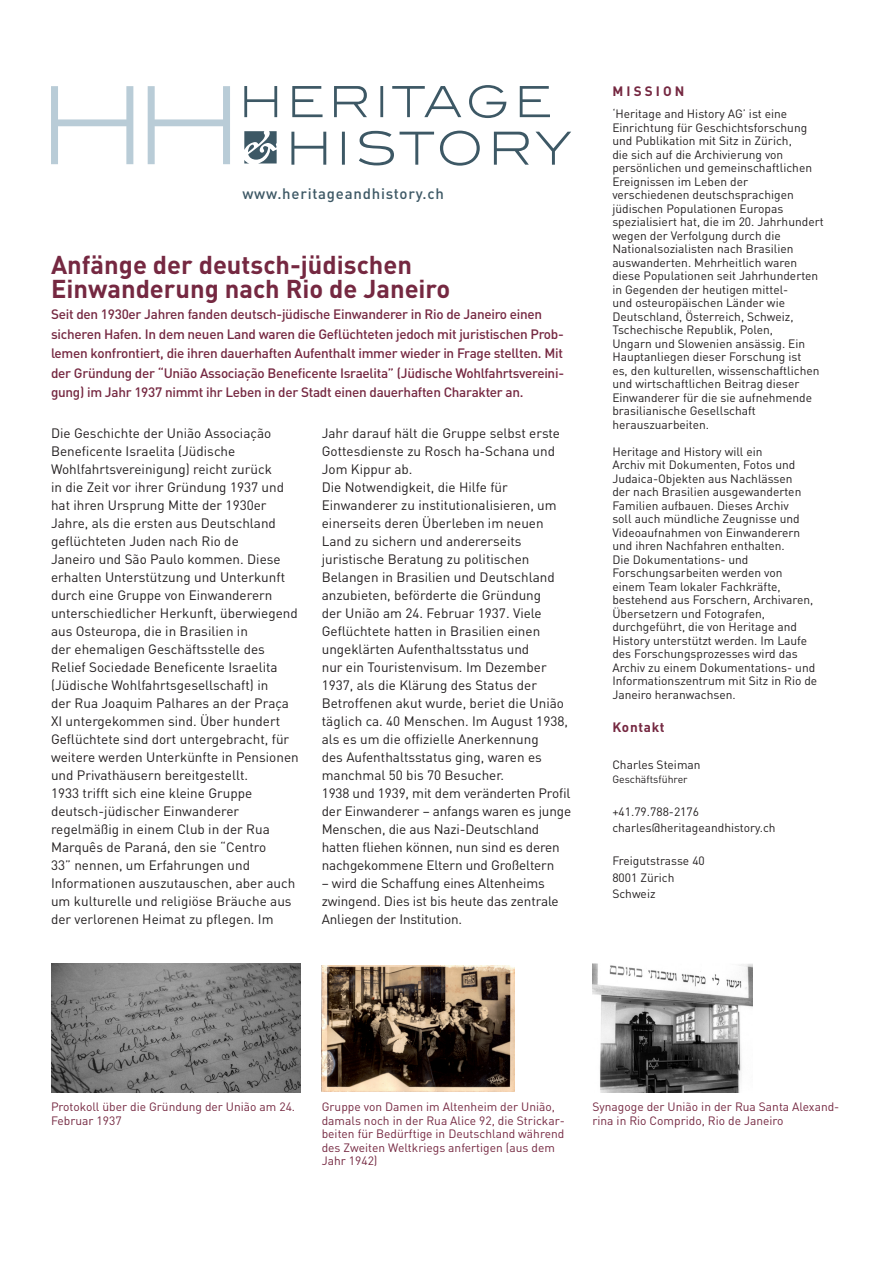
<style>
.page{position:relative;width:893px;height:1263px;background:#fff}
.page>*{position:absolute;margin:0;border:0;box-sizing:border-box;transform-origin:0 0}
.t1{font:700 25.5px/24px "DIN";color:#752841}
.t2{font:500 15px "DIN";letter-spacing:.05em;color:#3d5865}
.t3{font:13.5px/18px "DIN";color:#231f20}
.t4{font:500 13.5px/19.5px "DIN";letter-spacing:-.02em;color:#752841}
.t5{font:700 13.5px "DIN";letter-spacing:.05em;color:#752841}
.t6{font:12px/13.5px "DIN";color:#231f20}
.t7{font:12px/13.5px "DIN";color:#752841}
.t8{font:10.5px "DIN";color:#231f20}
</style>
<div class="page">
<svg style="left:244px;top:131px;width:33px;height:32px"></svg>
<svg style="left:244px;top:85px;width:306px;height:33px"></svg>
<svg style="left:291px;top:131px;width:280px;height:35px"></svg>
<svg style="left:51px;top:86px;width:82px;height:78px"></svg>
<svg style="left:148px;top:86px;width:82px;height:78px"></svg>
<img style="left:592px;top:963px;width:161px;height:129px">
<img style="left:322px;top:965px;width:192px;height:127px">
<img style="left:51px;top:963px;width:249px;height:129px">
<p class="t2" style="left:242px;top:184px;width:203px">www.heritageandhistory.ch</p>
<h1 class="t1" style="left:51px;top:252px;width:401px">Anfänge der deutsch-jüdischen<br>Einwanderung nach Rio de Janeiro</h1>
<p class="t4" style="left:51px;top:304px;width:515px">Seit den 1930er Jahren fanden deutsch-jüdische Einwanderer in Rio de Janeiro einen sicheren Hafen. In dem neuen Land waren die Geflüchteten jedoch mit juristischen Prob&shy;lemen konfrontiert, die ihren dauerhaften Aufenthalt immer wieder in Frage stellten. Mit der Gründung der “União Associação Beneficente Israelita” (Jüdische Wohlfahrtsvereini&shy;gung) im Jahr 1937 nimmt ihr Leben in der Stadt einen dauerhaften Charakter an.</p>
<p class="t3" style="left:51px;top:424px;width:249px">Die Geschichte der União Associação Beneficente Israelita (Jüdische Wohlfahrtsvereinigung) reicht zurück<br>in die Zeit vor ihrer Gründung 1937 und hat ihren Ursprung Mitte der 1930er Jahre, als die ersten aus Deutschland geflüchteten Juden nach Rio de<br>Janeiro und São Paulo kommen. Diese erhalten Unterstützung und Unterkunft durch eine Gruppe von Einwanderern unterschiedlicher Herkunft, überwiegend aus Osteuropa, die in Brasilien in<br>der ehemaligen Geschäftsstelle des Relief Sociedade Beneficente Israelita (Jüdische Wohlfahrtsgesellschaft) in<br>der Rua Joaquim Palhares an der Praça XI untergekommen sind. Über hundert Geflüchtete sind dort untergebracht, für weitere werden Unterkünfte in Pensionen und Privathäusern bereitgestellt.<br>1933 trifft sich eine kleine Gruppe deutsch-jüdischer Einwanderer regelmäßig in einem Club in der Rua Marquês de Paraná, den sie “Centro<br>33” nennen, um Erfahrungen und Informationen auszutauschen, aber auch um kulturelle und religiöse Bräuche aus der verlorenen Heimat zu pflegen. Im</p>
<p class="t3" style="left:322px;top:424px;width:251px">Jahr darauf hält die Gruppe selbst erste Gottesdienste zu Rosch ha-Schana und Jom Kippur ab.<br>Die Notwendigkeit, die Hilfe für Einwanderer zu institutionalisieren, um einerseits deren Überleben im neuen Land zu sichern und andererseits juristische Beratung zu politischen Belangen in Brasilien und Deutschland anzubieten, beförderte die Gründung<br>der União am 24. Februar 1937. Viele Geflüchtete hatten in Brasilien einen ungeklärten Aufenthaltsstatus und<br>nur ein Touristenvisum. Im Dezember 1937, als die Klärung des Status der Betroffenen akut wurde, beriet die União täglich ca. 40 Menschen. Im August 1938, als es um die offizielle Anerkennung<br>des Aufenthaltsstatus ging, waren es manchmal 50 bis 70 Besucher.<br>1938 und 1939, mit dem veränderten Profil der Einwanderer – anfangs waren es junge Menschen, die aus Nazi-Deutschland hatten fliehen können, nun sind es deren nachgekommene Eltern und Großeltern</p>
<p class="t3" style="left:322px;top:874px;width:239px">– wird die Schaffung eines Altenheims zwingend. Dies ist bis heute das zentrale<br>Anliegen der Institution.</p>
<p class="t5" style="left:612px;top:83px;width:74px">M I S S I O N</p>
<p class="t6" style="left:612px;top:107px;width:213px">‘Heritage and History AG’ ist eine Einrichtung für Geschichtsforschung und Publikation mit Sitz in Zürich,<br>die sich auf die Archivierung von persönlichen und gemeinschaftlichen Ereignissen im Leben der verschiedenen deutschsprachigen jüdischen Populationen Europas spezialisiert hat, die im 20. Jahrhundert wegen der Verfolgung durch die Nationalsozialisten nach Brasilien auswanderten. Mehrheitlich waren diese Populationen seit Jahrhunderten in Gegenden der heutigen mittel-<br>und osteuropäischen Länder wie Deutschland, Österreich, Schweiz, Tschechische Republik, Polen,<br>Ungarn und Slowenien ansässig. Ein Hauptanliegen dieser Forschung ist<br>es, den kulturellen, wissenschaftlichen und wirtschaftlichen Beitrag dieser Einwanderer für die sie aufnehmende brasilianische Gesellschaft herauszuarbeiten.</p>
<p class="t6" style="left:612px;top:444px;width:206px">Heritage and History will ein<br>Archiv mit Dokumenten, Fotos und Judaica-Objekten aus Nachlässen<br>der nach Brasilien ausgewanderten Familien aufbauen. Dieses Archiv<br>soll auch mündliche Zeugnisse und Videoaufnahmen von Einwanderern und ihren Nachfahren enthalten.<br>Die Dokumentations- und Forschungsarbeiten werden von einem Team lokaler Fachkräfte, bestehend aus Forschern, Archivaren, Übersetzern und Fotografen, durchgeführt, die von Heritage and History unterstützt werden. Im Laufe des Forschungsprozesses wird das Archiv zu einem Dokumentations- und Informationszentrum mit Sitz in Rio de Janeiro heranwachsen.</p>
<p class="t5" style="left:612px;top:718px;width:54px">Kontakt</p>
<p class="t6" style="left:612px;top:758px;width:90px">Charles Steiman</p>
<p class="t8" style="left:612px;top:772px;width:77px">Geschäftsführer</p>
<p class="t6" style="left:612px;top:803px;width:165px;line-height:16.5px">+41.79.788-2176 charles@heritageandhistory.ch</p>
<p class="t6" style="left:612px;top:852px;width:94px;line-height:16.5px">Freigutstrasse 40<br>8001 Zürich<br>Schweiz</p>
<p class="t7" style="left:51px;top:1100px;width:246px">Protokoll über die Gründung der União am 24.<br>Februar 1937</p>
<p class="t7" style="left:322px;top:1100px;width:245px">Gruppe von Damen im Altenheim der União, damals noch in der Rua Alice 92, die Strickar&shy;beiten für Bedürftige in Deutschland während des Zweiten Weltkriegs anfertigen (aus dem Jahr 1942)</p>
<p class="t7" style="left:592px;top:1100px;width:248px">Synagoge der União in der Rua Santa Alexand&shy;rina in Rio Comprido, Rio de Janeiro</p>
</div>
